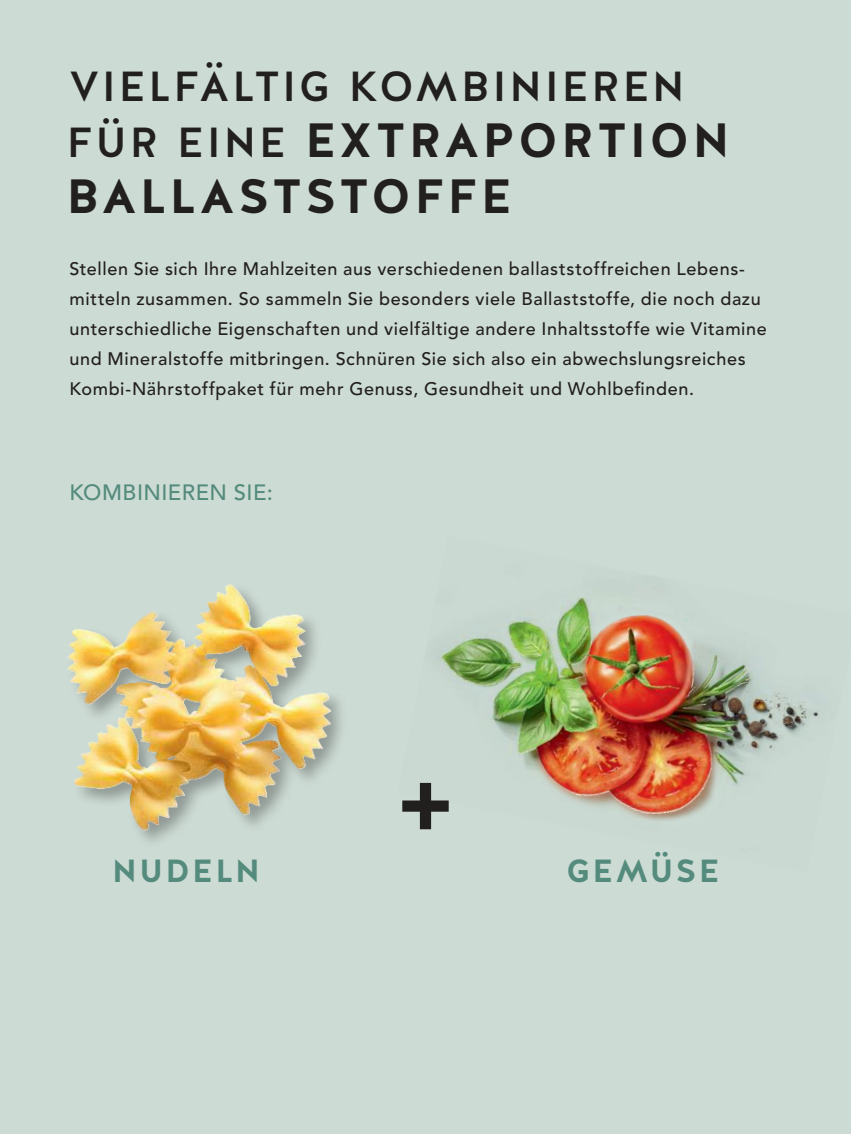
<style>
.page{position:relative;width:851px;height:1134px;background:#fff}
.page>*{position:absolute;margin:0;border:0;box-sizing:border-box;transform-origin:0 0}
.t1{font:500 118px "Halis GR";color:#221f1f}
.t2{font:700 48px/56px "Halis GR";letter-spacing:.07em;color:#221f1f}
.t3{font:500 42px "Halis GR";letter-spacing:.075em;color:#221f1f}
.t4{font:700 32px "Halis GR";letter-spacing:.08em;color:#548b7c}
.t5{font:500 22px "Avenir LT Std";letter-spacing:.02em;color:#548b7c}
.t6{font:500 18px/30px "Avenir LT Std";letter-spacing:.035em;color:#221f1f}
.s1{font-weight:500;font-size:42px}
</style>
<div class="page">
<div style="left:0;top:0;width:850px;height:1134px;background:#ccdbd4"></div>
<img style="left:67px;top:584px;width:274px;height:258px">
<img style="left:437px;top:597px;width:382px;height:224px">
<h3 class="t3" style="left:69px;top:62px;width:616px">VIELFÄLTIG KOMBINIEREN</h3>
<h2 class="t2" style="left:67px;top:109px;width:664px"><span class="s1">FÜR EINE</span> EXTRAPORTION<br>BALLASTSTOFFE</h2>
<p class="t6" style="left:69px;top:256px;width:698px">Stellen Sie sich Ihre Mahlzeiten aus verschiedenen ballaststoffreichen Lebens&shy;mitteln zusammen. So sammeln Sie besonders viele Ballaststoffe, die noch dazu unterschiedliche Eigenschaften und vielfältige andere Inhaltsstoffe wie Vitamine und Mineralstoffe mitbringen. Schnüren Sie sich also ein abwechslungsreiches Kombi-Nährstoffpaket für mehr Genuss, Gesundheit und Wohlbefinden.</p>
<p class="t5" style="left:69px;top:484px;width:205px">KOMBINIEREN SIE:</p>
<h1 class="t1" style="left:393px;top:737px;width:67px">+</h1>
<h3 class="t4" style="left:112px;top:851px;width:150px">NUDELN</h3>
<h3 class="t4" style="left:566px;top:851px;width:154px">GEMÜSE</h3>
</div>
